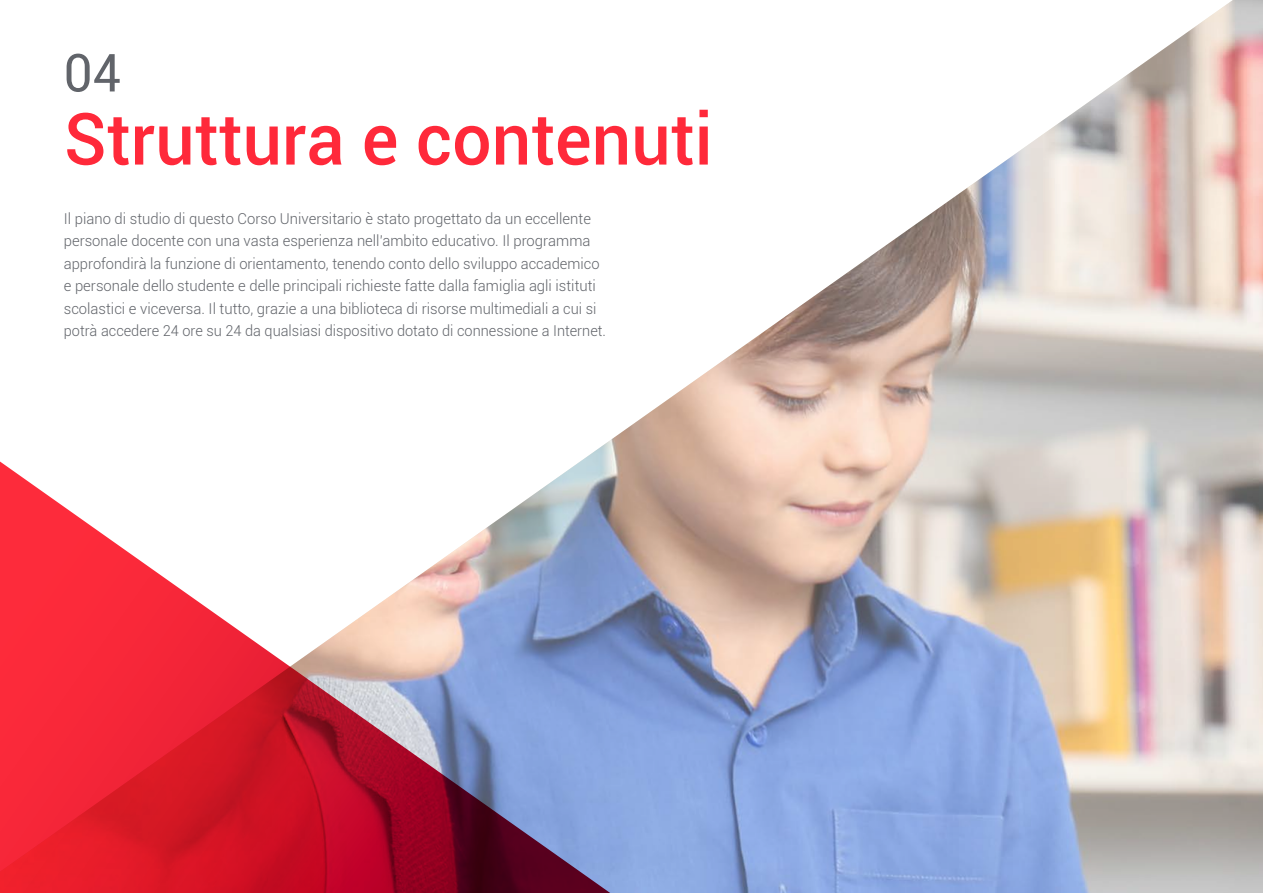
<style>
.page{position:relative;width:1263px;height:893px;background:#fff}
.page>*{position:absolute;margin:0;border:0;box-sizing:border-box;transform-origin:0 0}
.t1{font:500 72px "Roboto";color:#ff293a}
.t2{font:52.5px "Roboto";color:#61646a}
.t3{font:300 15px/22.5px "Roboto";color:#61646a}
</style>
<div class="page">
<img style="left:602px;top:0;width:661px;height:893px">
<svg style="left:0;top:446px;width:640px;height:447px"></svg>
<h2 class="t2" style="left:64px;top:36px;width:59px">04</h2>
<h1 class="t1" style="left:64px;top:88px;width:650px">Struttura e contenuti</h1>
<p class="t3" style="left:64px;top:207px;width:544px">Il piano di studio di questo Corso Universitario è stato progettato da un eccellente personale docente con una vasta esperienza nell'ambito educativo. Il programma approfondirà la funzione di orientamento, tenendo conto dello sviluppo accademico e personale dello studente e delle principali richieste fatte dalla famiglia agli istituti scolastici e viceversa. Il tutto, grazie a una biblioteca di risorse multimediali a cui si potrà accedere 24 ore su 24 da qualsiasi dispositivo dotato di connessione a Internet.</p>
</div>
